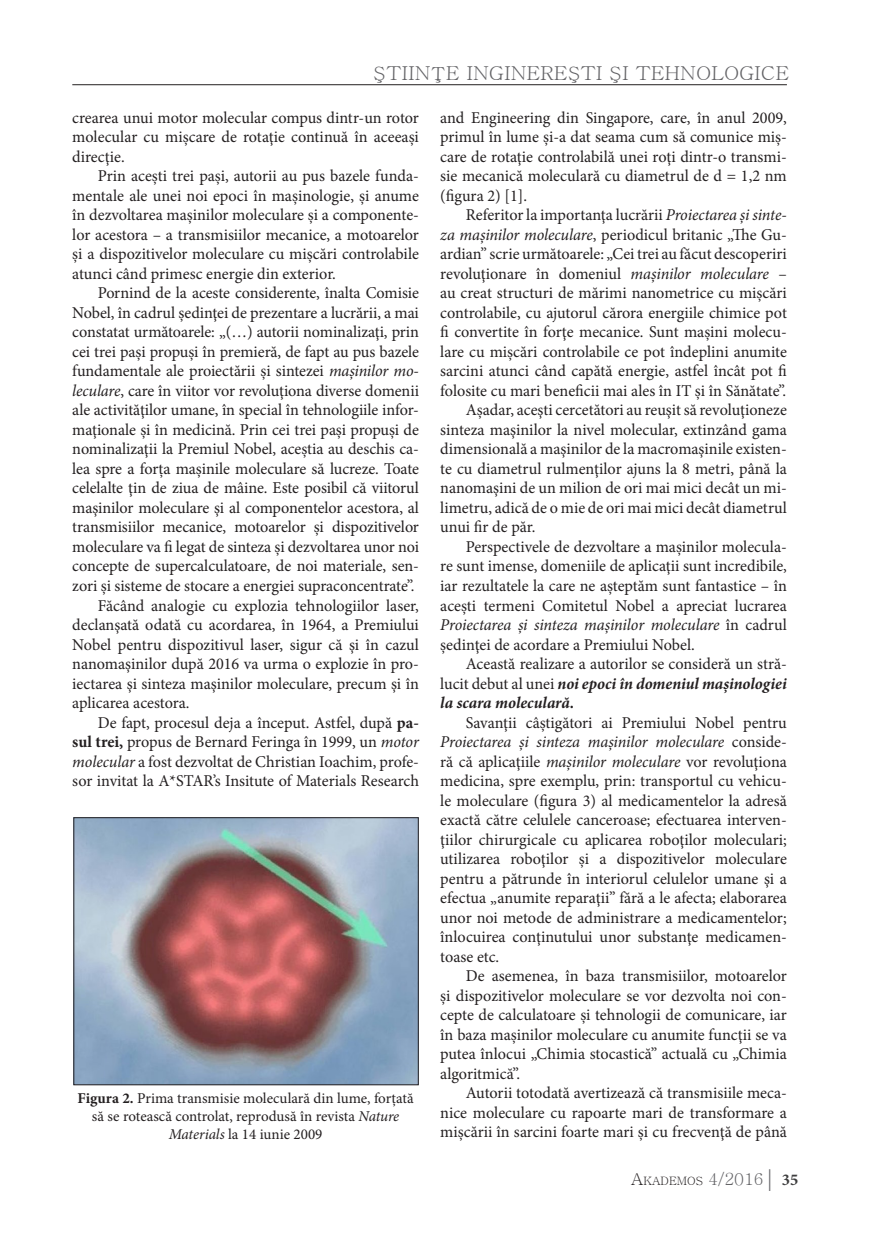
<style>
.page{position:relative;width:872px;height:1234px;background:#fff}
.page>*{position:absolute;margin:0;border:0;box-sizing:border-box;transform-origin:0 0}
.t1{font:19.2px "Batang";color:#636366;scale:1.06 1}
.Text_de_baza{font:16.5px/19.5px "Minion Pro";color:#231f20;text-align:justify}
.legenda{font:15px/18px "Minion Pro";color:#231f20;text-align:center}
.t2{font:11.55px "Batang";color:#231f20}
.s1{font-style:italic}
.s2{font-weight:700}
.s3{font-weight:700;font-style:italic}
.s4{font-size:16.5px}
.s5{font-size:16.5px;color:#636366}
.s6{font-family:"Garamond";font-size:24px;color:#636366}
.s7{font-family:"Minion Pro";font-weight:700;font-size:16.5px;color:#3e3e3f}
</style>
<div class="page">
<hr style="left:72px;top:84px;width:715px;height:1px;background:#231f20">
<img style="left:75px;top:819px;width:342px;height:263px">
<div style="left:73px;top:817px;width:346px;height:267px;border:1px solid #231f20"></div>
<p class="t1" style="left:373px;top:63px;width:394px">ŞTIINŢE INGINEREŞTI ŞI TEHNOLOGICE</p>
<p class="Text_de_baza" style="left:72px;top:108px;width:348px">crearea unui motor molecular compus dintr-un rotor molecular cu mişcare de rotaţie continuă în aceeaşi direcţie.</p>
<p class="Text_de_baza" style="left:72px;top:166px;width:348px;text-indent:26px">Prin aceşti trei paşi, autorii au pus bazele funda&shy;mentale ale unei noi epoci în maşinologie, şi anume în dezvoltarea maşinilor moleculare şi a componente&shy;lor acestora – a transmisiilor mecanice, a motoarelor şi a dispozitivelor moleculare cu mişcări controlabile atunci când primesc energie din exterior.</p>
<p class="Text_de_baza" style="left:72px;top:283px;width:348px;text-indent:26px">Pornind de la aceste considerente, înalta Comisie Nobel, în cadrul şedinţei de prezentare a lucrării, a mai constatat următoarele: „(…) autorii nominalizaţi, prin cei trei paşi propuşi în premieră, de fapt au pus bazele fundamentale ale proiectării şi sintezei <span class="s1">maşinilor mo&shy;leculare</span>, care în viitor vor revoluţiona diverse domenii ale activităţilor umane, în special în tehnologiile infor&shy;maţionale şi în medicină. Prin cei trei paşi propuşi de nominalizaţii la Premiul Nobel, aceştia au deschis ca&shy;lea spre a forța maşinile moleculare să lucreze. Toate celelalte ţin de ziua de mâine. Este posibil că viitorul maşinilor moleculare şi al componentelor acestora, al transmisiilor mecanice, motoarelor şi dispozitivelor moleculare va fi legat de sinteza şi dezvoltarea unor noi concepte de supercalculatoare, de noi materiale, sen&shy;zori şi sisteme de stocare a energiei supraconcentrate”.</p>
<p class="Text_de_baza" style="left:72px;top:595px;width:348px;text-indent:26px">Făcând analogie cu explozia tehnologiilor laser, declanşată odată cu acordarea, în 1964, a Premiului Nobel pentru dispozitivul laser, sigur că şi în cazul nanomaşinilor după 2016 va urma o explozie în pro&shy;iectarea şi sinteza maşinilor moleculare, precum şi în aplicarea acestora.</p>
<p class="Text_de_baza" style="left:72px;top:712px;width:348px;text-indent:26px">De fapt, procesul deja a început. Astfel, după <span class="s2">pa&shy;sul trei,</span> propus de Bernard Feringa în 1999, un <span class="s1">motor molecular</span> a fost dezvoltat de Christian Ioachim, profe&shy;sor invitat la A*STAR’s Insitute of Materials Research</p>
<p class="Text_de_baza" style="left:440px;top:108px;width:348px">and Engineering din Singapore, care, în anul 2009, primul în lume și-a dat seama cum să comunice miş&shy;care de rotaţie controlabilă unei roţi dintr-o transmi&shy;sie mecanică moleculară cu diametrul de d = 1,2 nm (figura 2) [1].</p>
<p class="Text_de_baza" style="left:440px;top:205px;width:348px;text-indent:26px">Referitor la importanţa lucrării <span class="s1">Proiectarea şi sinte&shy;za maşinilor moleculare</span>, periodicul britanic „The Gu&shy;ardian” scrie următoarele: „Cei trei au făcut descoperiri revoluţionare în domeniul <span class="s1">maşinilor moleculare</span> – au creat structuri de mărimi nanometrice cu mişcări controlabile, cu ajutorul cărora energiile chimice pot fi convertite în forţe mecanice. Sunt maşini molecu&shy;lare cu mişcări controlabile ce pot îndeplini anumite sarcini atunci când capătă energie, astfel încât pot fi folosite cu mari beneficii mai ales în IT şi în Sănătate”.</p>
<p class="Text_de_baza" style="left:440px;top:400px;width:348px;text-indent:26px">Aşadar, aceşti cercetători au reuşit să revoluţioneze sinteza maşinilor la nivel molecular, extinzând gama dimensională a maşinilor de la macromaşinile existen&shy;te cu diametrul rulmenţilor ajuns la 8 metri, până la nanomaşini de un milion de ori mai mici decât un mi&shy;limetru, adică de o mie de ori mai mici decât diametrul unui fir de păr.</p>
<p class="Text_de_baza" style="left:440px;top:537px;width:348px;text-indent:26px">Perspectivele de dezvoltare a maşinilor molecula&shy;re sunt imense, domeniile de aplicaţii sunt incredibile, iar rezultatele la care ne aşteptăm sunt fantastice – în aceşti termeni Comitetul Nobel a apreciat lucrarea <span class="s1">Proiectarea şi sinteza maşinilor moleculare</span> în cadrul şedinţei de acordare a Premiului Nobel.</p>
<p class="Text_de_baza" style="left:440px;top:654px;width:348px;text-indent:26px">Această realizare a autorilor se consideră un stră&shy;lucit debut al unei <span class="s3">noi epoci în domeniul maşinologiei la scara moleculară</span><span class="s2">.</span></p>
<p class="Text_de_baza" style="left:440px;top:712px;width:348px;text-indent:26px">Savanţii câştigători ai Premiului Nobel pentru <span class="s1">Proiectarea și sinteza mașinilor moleculare</span> conside&shy;ră că aplicaţiile <span class="s1">maşinilor moleculare</span> vor revoluţiona medicina, spre exemplu, prin: transportul cu vehicu&shy;le moleculare (figura 3) al medicamentelor la adresă exactă către celulele canceroase; efectuarea interven&shy;ţiilor chirurgicale cu aplicarea roboţilor moleculari; utilizarea roboţilor şi a dispozitivelor moleculare pentru a pătrunde în interiorul celulelor umane şi a efectua „anumite reparaţii” fără a le afecta; elaborarea unor noi metode de administrare a medicamentelor; înlocuirea conţinutului unor substanţe medicamen&shy;toase etc.</p>
<p class="Text_de_baza" style="left:440px;top:966px;width:348px;text-indent:26px">De asemenea, în baza transmisiilor, motoarelor şi dispozitivelor moleculare se vor dezvolta noi con&shy;cepte de calculatoare şi tehnologii de comunicare, iar în baza maşinilor moleculare cu anumite funcţii se va putea înlocui „Chimia stocastică” actuală cu „Chimia algoritmică”.</p>
<p class="Text_de_baza" style="left:440px;top:1083px;width:348px;text-indent:26px">Autorii totodată avertizează că transmisiile meca&shy;nice moleculare cu rapoarte mari de transformare a mişcării în sarcini foarte mari şi cu frecvenţă de până</p>
<p class="legenda" style="left:78px;top:1088px;width:338px"><span class="s2">Figura 2.</span> Prima transmisie moleculară din lume, forțată să se rotească controlat, reprodusă în revista <span class="s1">Nature<br>Materials</span> la 14 iunie 2009</p>
<p class="t2" style="left:631px;top:1175px;width:168px"><span class="s4">A</span>KADEMOS <span class="s5">4/2016</span><span class="s6">|</span> <span class="s7">35</span></p>
</div>
